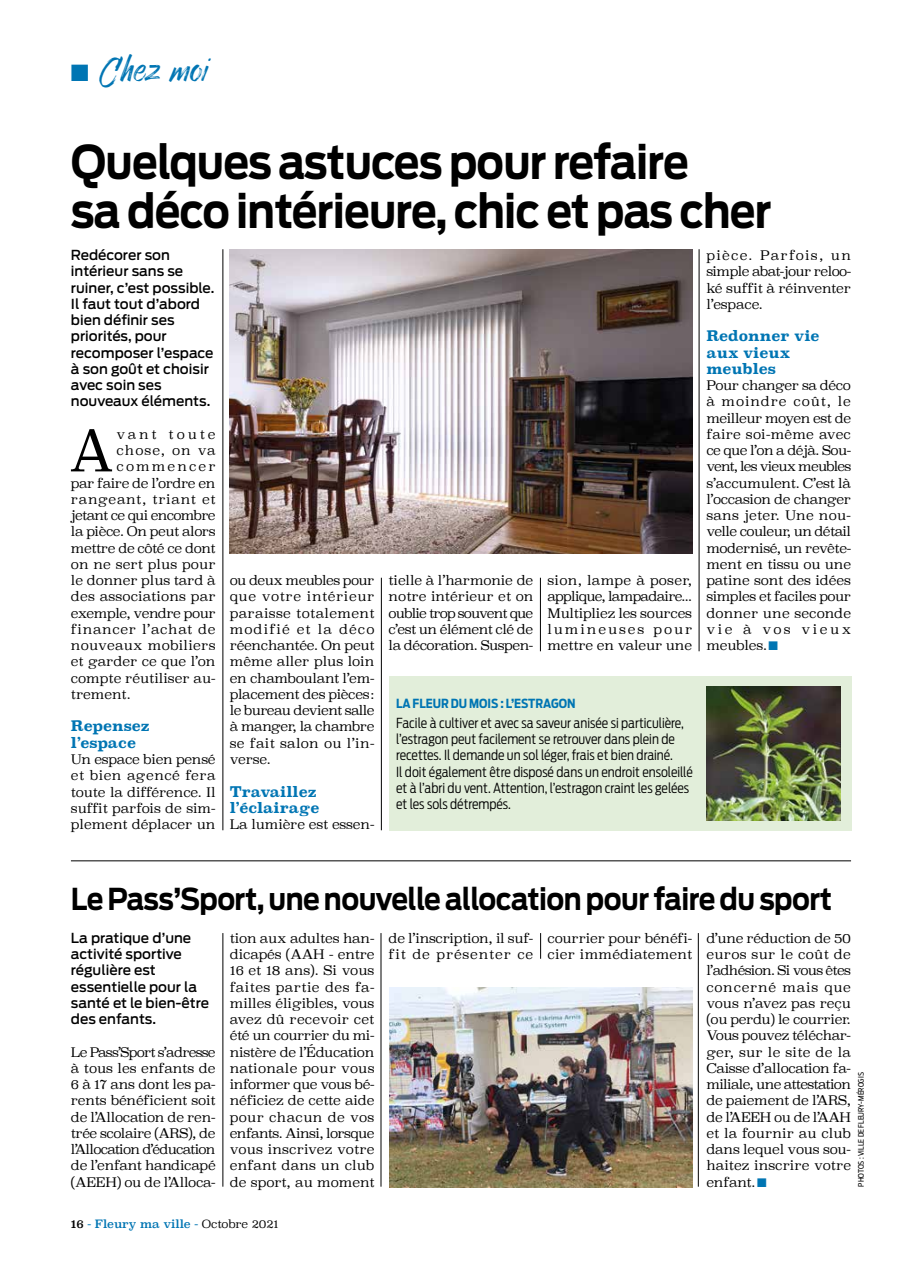
<style>
.page{position:relative;width:922px;height:1276px;background:#fff}
.page>*{position:absolute;margin:0;border:0;box-sizing:border-box;transform-origin:0 0}
.t1{font:300 56.88px "Superclarendon";color:#000;scale:.9 1}
.t2{font:700 46.25px/48.8px "Antenna";letter-spacing:-.02em;color:#000;scale:.9 1}
.t3{font:33.75px "Enjoythe Ride";color:#0075b3}
.t4{font:700 30px "Antenna";letter-spacing:-.02em;color:#000;scale:.9 1}
.t5{font:700 14.38px/16.2px "Superclarendon";color:#0075b3}
.t6{font:300 13.75px/16.2px "Antenna Cond";color:#000}
.t7{font:500 13.75px/16.2px "Antenna";color:#000}
.t8{font:300 13.12px/16.2px "Superclarendon";letter-spacing:-.01em;color:#000;text-align:justify}
.t9{font:300 13.12px "Superclarendon";letter-spacing:-.03em;color:#000}
.t10{font:300 13.12px "Superclarendon";letter-spacing:.055em;color:#000}
.t11{font:300 13.12px "Superclarendon";letter-spacing:-.045em;color:#000}
.t12{font:300 13.12px "Superclarendon";letter-spacing:.015em;color:#000}
.t13{font:300 13.12px "Superclarendon";letter-spacing:.025em;color:#000}
.t14{font:300 13.12px "Superclarendon";letter-spacing:.01em;color:#000}
.t15{font:300 13.12px "Superclarendon";letter-spacing:.08em;color:#000}
.t16{font:300 13.12px "Superclarendon";letter-spacing:.225em;color:#000}
.t17{font:300 13.12px "Superclarendon";letter-spacing:.16em;color:#000}
.t18{font:700 12.5px "Antenna Cond";color:#0075b3}
.t19{font:11.25px "Superclarendon";letter-spacing:-.01em;color:#0075b3}
.t20{font:7.5px "Antenna Cond";color:#000}
.s1{color:#0075b3}
.s2{color:#000}
.s3{font-weight:300;color:#000}
</style>
<div class="page">
<hr style="left:71px;top:860px;width:779px;height:1px;background:#000">
<hr style="left:222px;top:249px;width:1px;height:581px;background:#000">
<hr style="left:222px;top:933px;width:1px;height:253px;background:#000">
<hr style="left:380px;top:933px;width:1px;height:253px;background:#000">
<svg style="left:540px;top:933px;width:1px;height:25px"></svg>
<hr style="left:698px;top:933px;width:1px;height:253px;background:#000">
<hr style="left:381px;top:578px;width:1px;height:252px;background:#000">
<hr style="left:698px;top:249px;width:1px;height:402px;background:#000">
<hr style="left:540px;top:578px;width:1px;height:73px;background:#000">
<div style="left:389px;top:676px;width:461px;height:154px;background:#e2eeda"></div>
<img style="left:706px;top:686px;width:134px;height:134px">
<img style="left:389px;top:987px;width:303px;height:200px">
<img style="left:230px;top:249px;width:462px;height:305px">
<h3 class="t3" style="left:71px;top:50px;width:139px">■ Chez moi</h3>
<h2 class="t2" style="left:71px;top:138px;width:779px">Quelques astuces pour refaire<br>sa déco intérieure, chic et pas cher</h2>
<p class="t7" style="left:71px;top:247px;width:145px">Redécorer son intérieur sans se ruiner, c’est possible.<br>Il faut tout d’abord bien définir ses priorités, pour recomposer l’espace à son goût et choisir avec soin ses nouveaux éléments.</p>
<h1 class="t1" style="left:69px;top:413px;width:51px">A</h1>
<p class="t16" style="left:116px;top:425px;width:100px">vant toute</p>
<p class="t15" style="left:116px;top:442px;width:100px">chose, on va</p>
<p class="t17" style="left:116px;top:458px;width:100px">commencer</p>
<p class="t9" style="left:71px;top:474px;width:146px">par faire de l’ordre en</p>
<p class="t10" style="left:71px;top:490px;width:146px">rangeant, triant et</p>
<p class="t11" style="left:71px;top:507px;width:146px">jetant ce qui encombre</p>
<p class="t9" style="left:71px;top:523px;width:146px">la pièce. On peut alors</p>
<p class="t9" style="left:71px;top:539px;width:146px">mettre de côté ce dont</p>
<p class="t14" style="left:71px;top:555px;width:146px">on ne sert plus pour</p>
<p class="t8" style="left:71px;top:573px;width:146px">le donner plus tard à</p>
<p class="t12" style="left:71px;top:588px;width:146px">des associations par</p>
<p class="t9" style="left:71px;top:604px;width:146px">exemple, vendre pour</p>
<p class="t10" style="left:71px;top:620px;width:146px">financer l’achat de</p>
<p class="t13" style="left:71px;top:637px;width:146px">nouveaux mobiliers</p>
<p class="t8" style="left:71px;top:654px;width:146px">et garder ce que l’on</p>
<p class="t8" style="left:71px;top:671px;width:146px">compte réutiliser au-</p>
<p class="t8" style="left:71px;top:687px;width:61px">trement.</p>
<p class="t5" style="left:71px;top:719px;width:80px">Repensez l’espace</p>
<p class="t8" style="left:71px;top:752px;width:146px">Un espace bien pensé et bien agencé fera toute la différence. Il suffit parfois de sim&shy;plement déplacer un</p>
<p class="t8" style="left:230px;top:573px;width:146px">ou deux meubles pour que votre intérieur paraisse totalement modifié et la déco réenchantée. On peut même aller plus loin en chamboulant l’em&shy;placement des pièces: le bureau devient salle à manger, la chambre se fait salon ou l’in&shy;verse.</p>
<p class="t5" style="left:230px;top:784px;width:91px">Travaillez l’éclairage</p>
<p class="t8" style="left:230px;top:817px;width:146px">La lumière est essen-</p>
<p class="t8" style="left:388px;top:573px;width:146px">tielle à l’harmonie de notre intérieur et on oublie trop souvent que c’est un élément clé de la décoration. Suspen-</p>
<p class="t8" style="left:547px;top:573px;width:146px">sion, lampe à poser, applique, lampadaire...<br>Multipliez les sources lumineuses pour mettre en valeur une</p>
<p class="t8" style="left:706px;top:248px;width:146px">pièce. Parfois, un simple abat-jour reloo&shy;ké suffit à réinventer l’espace.</p>
<p class="t5" style="left:706px;top:329px;width:115px">Redonner vie aux vieux meubles</p>
<p class="t8" style="left:706px;top:378px;width:146px">Pour changer sa déco à moindre coût, le meilleur moyen est de faire soi-même avec ce que l’on a déjà. Sou&shy;vent, les vieux meubles s’accumulent. C’est là l’occasion de changer sans jeter. Une nou&shy;velle couleur, un détail modernisé, un revête&shy;ment en tissu ou une patine sont des idées simples et faciles pour donner une seconde vie à vos vieux meubles.<span class="s1">■</span></p>
<p class="t18" style="left:396px;top:696px;width:181px">LA FLEUR DU MOIS : L’ESTRAGON</p>
<p class="t6" style="left:396px;top:715px;width:298px">Facile à cultiver et avec sa saveur anisée si particulière, l’estragon peut facilement se retrouver dans plein de recettes. Il demande un sol léger, frais et bien drainé.<br>Il doit également être disposé dans un endroit ensoleillé et à l’abri du vent. Attention, l’estragon craint les gelées et les sols détrempés.</p>
<h3 class="t4" style="left:71px;top:881px;width:847px">Le Pass’Sport, une nouvelle allocation pour faire du sport</h3>
<p class="t7" style="left:71px;top:929px;width:140px">La pratique d’une activité sportive régulière est essentielle pour la santé et le bien-être des enfants.</p>
<p class="t8" style="left:71px;top:1044px;width:146px">Le Pass’Sport s’adresse à tous les enfants de 6 à 17 ans dont les pa&shy;rents bénéficient soit de l’Allocation de ren&shy;trée scolaire (ARS), de l’Allocation d’éducation de l’enfant handicapé (AEEH) ou de l’Alloca-</p>
<p class="t8" style="left:230px;top:931px;width:146px">tion aux adultes han&shy;dicapés (AAH - entre 16 et 18 ans). Si vous faites partie des fa&shy;milles éligibles, vous avez dû recevoir cet été un courrier du mi&shy;nistère de l’Éducation nationale pour vous informer que vous bé&shy;néficiez de cette aide pour chacun de vos enfants. Ainsi, lorsque vous inscrivez votre enfant dans un club de sport, au moment</p>
<p class="t8" style="left:388px;top:931px;width:146px">de l’inscription, il suf&shy;fit de présenter ce</p>
<p class="t8" style="left:547px;top:931px;width:146px">courrier pour bénéfi&shy;cier immédiatement</p>
<p class="t8" style="left:706px;top:931px;width:146px">d’une réduction de 50 euros sur le coût de l’adhésion. Si vous êtes concerné mais que vous n’avez pas reçu (ou perdu) le courrier.<br>Vous pouvez téléchar&shy;ger, sur le site de la Caisse d’allocation fa&shy;miliale, une attestation de paiement de l’ARS, de l’AEEH ou de l’AAH et la fournir au club dans lequel vous sou&shy;haitez inscrire votre enfant.<span class="s1">■</span></p>
<p class="t20" style="left:856px;top:1186px;width:116px;rotate:-90deg">PHOTOS : VILLE DE FLEURY-MÉROGIS</p>
<p class="t19" style="left:71px;top:1216px;width:209px"><span class="s2">16</span> - Fleury ma ville - <span class="s3">Octobre 2021</span></p>
</div>
